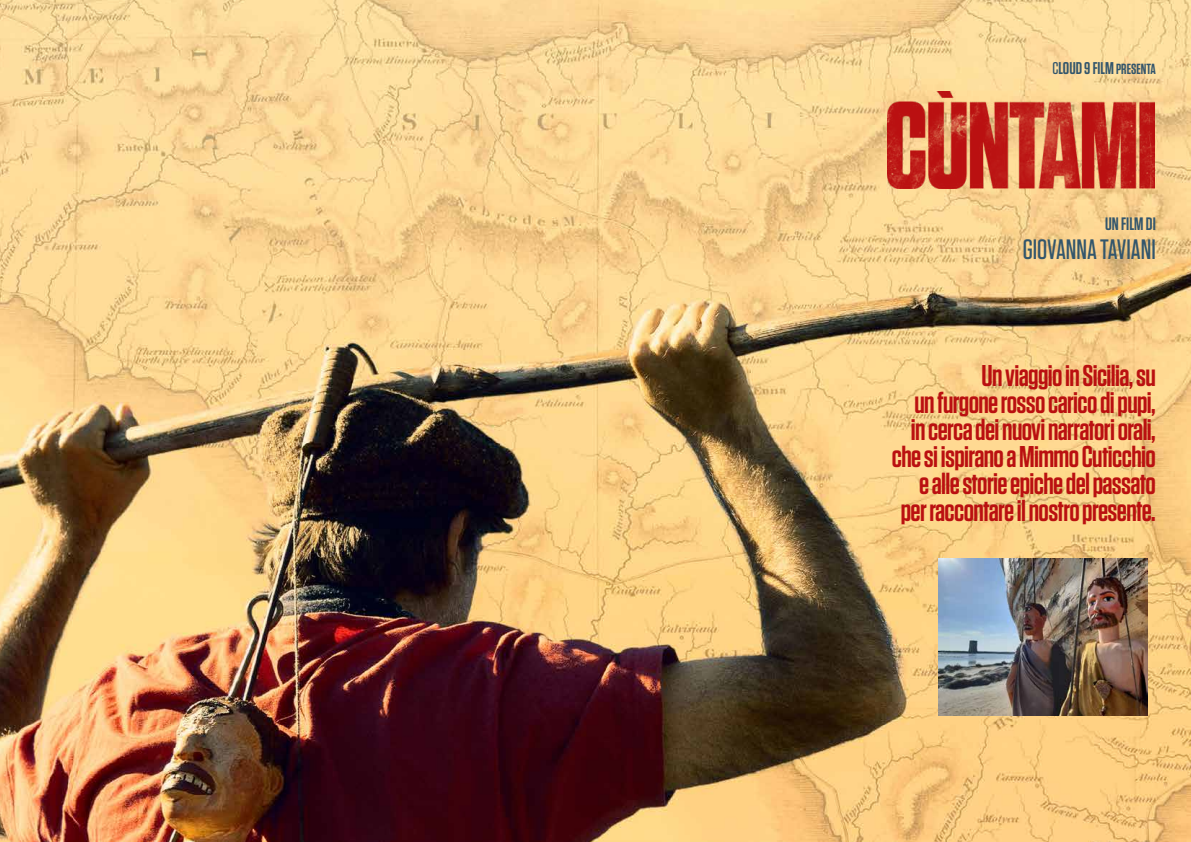
<style>
.page{position:relative;width:1191px;height:842px;background:#fff}
.page>*{position:absolute;margin:0;border:0;box-sizing:border-box;transform-origin:0 0}
.t1{font:600 30px/27px "Tungsten";letter-spacing:-.02em;color:#ba1010;text-align:right}
.t2{font:500 28px "Tungsten";color:#33566c}
.t3{font:600 18px "Tungsten";color:#33566c}
.t4{font:600 17px "Tungsten";color:#33566c}
.s1{font-weight:500}
.s2{font-size:14.7px}
</style>
<div class="page">
<img style="left:0;top:0;width:1191px;height:842px">
<img style="left:887px;top:92px;width:267px;height:96px">
<img style="left:938px;top:559px;width:209px;height:157px">
<p class="t4" style="left:1052px;top:59px;width:105px"><span class="s1">C</span>LOUD 9 FILM <span class="s2">PRESENTA</span></p>
<p class="t3" style="left:1105px;top:214px;width:52px">UN FILM DI</p>
<p class="t2" style="left:1022px;top:235px;width:135px">GIOVANNA TAVIANI</p>
<p class="t1" style="left:891px;top:363px;width:265px">Un viaggio in Sicilia, su<br>un furgone rosso carico di pupi,<br>in cerca dei nuovi narratori orali, che si ispirano a Mimmo Cuticchio e alle storie epiche del passato per raccontare il nostro presente.</p>
</div>
